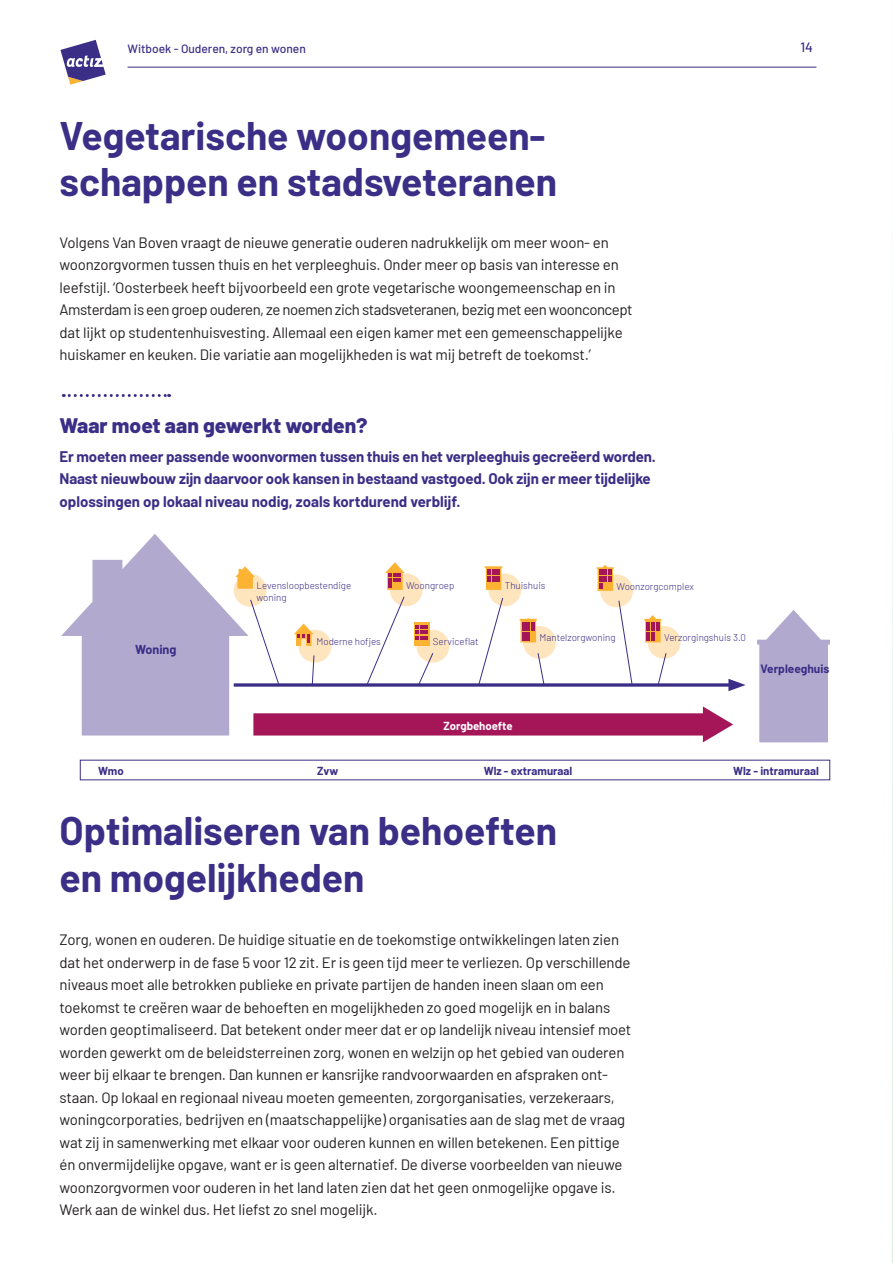
<style>
.page{position:relative;width:893px;height:1263px;background:#fff}
.page>*{position:absolute;margin:0;border:0;box-sizing:border-box;transform-origin:0 0}
.Titel_64pt{font:700 39px/46.5px "Barlow";color:#3b2e86}
.Koppen{font:800 21px "Barlow";color:#3b2e86}
.Platte_tekst{font:15px/22.5px "Barlow";letter-spacing:-.01em;color:#231f20}
.Koppen-2{font:700 15px/22.5px "Barlow";letter-spacing:-.01em;color:#3b2e86}
.t1{font:500 13.5px "Barlow";color:#3b2e86}
.Koppen-3{font:700 12.6px "Barlow";color:#3b2e86}
.t2{font:500 12px "Barlow";color:#3b2e86}
.Koppen-4{font:700 11.85px "Barlow";color:#3b2e86}
.Koppen-5{font:700 11.4px "Barlow";color:#3b2e86}
.Koppen-6{font:700 11.4px "Barlow";color:#fff}
.t3{font:300 9.75px "Barlow";color:#3b2e86}
</style>
<div class="page">
<svg style="left:892px;top:361px;width:1px;height:902px"></svg>
<svg style="left:60px;top:40px;width:46px;height:45px"></svg>
<hr style="left:128px;top:67px;width:688px;height:1px;background:#3b2e86">
<svg style="left:757px;top:610px;width:73px;height:132px"></svg>
<svg style="left:61px;top:534px;width:685px;height:208px"></svg>
<svg style="left:63px;top:394px;width:107px;height:3px"></svg>
<p class="t2" style="left:128px;top:39px;width:180px">Witboek - Ouderen, zorg en wonen</p>
<p class="t1" style="left:800px;top:37px;width:14px">14</p>
<p class="Titel_64pt" style="left:60px;top:109px;width:499px">Vegetarische woongemeen&shy;schappen en stadsveteranen</p>
<p class="Platte_tekst" style="left:60px;top:230px;width:575px">Volgens Van Boven vraagt de nieuwe generatie ouderen nadrukkelijk om meer woon- en woonzorgvormen tussen thuis en het verpleeghuis. Onder meer op basis van interesse en leefstijl. ‘Oosterbeek heeft bijvoorbeeld een grote vegetarische woongemeenschap en in Amsterdam is een groep ouderen, ze noemen zich stadsveteranen, bezig met een woonconcept dat lijkt op studentenhuisvesting. Allemaal een eigen kamer met een gemeenschappelijke huiskamer en keuken. Die variatie aan mogelijkheden is wat mij betreft de toekomst.’</p>
<p class="Koppen" style="left:60px;top:410px;width:310px">Waar moet aan gewerkt worden?</p>
<p class="Koppen-2" style="left:60px;top:444px;width:598px">Er moeten meer passende woonvormen tussen thuis en het verpleeghuis gecreëerd worden.<br>Naast nieuwbouw zijn daarvoor ook kansen in bestaand vastgoed. Ook zijn er meer tijdelijke oplossingen op lokaal niveau nodig, zoals kortdurend verblijf.</p>
<p class="Koppen-3" style="left:135px;top:640px;width:43px">Woning</p>
<p class="t3" style="left:257px;top:579px;width:96px">Levensloopbestendige</p>
<p class="t3" style="left:505px;top:578px;width:42px">Thuishuis</p>
<p class="t3" style="left:617px;top:579px;width:79px">Woonzorgcomplex</p>
<p class="t3" style="left:257px;top:590px;width:32px">woning</p>
<p class="t3" style="left:433px;top:635px;width:47px">Serviceflat</p>
<p class="t3" style="left:406px;top:578px;width:50px">Woongroep</p>
<p class="t3" style="left:540px;top:631px;width:78px">Mantelzorgwoning</p>
<p class="t3" style="left:664px;top:631px;width:83px">Verzorgingshuis 3.0</p>
<p class="t3" style="left:316px;top:634px;width:66px">Moderne hofjes</p>
<p class="Koppen-4" style="left:761px;top:659px;width:70px">Verpleeghuis</p>
<p class="Koppen-6" style="left:444px;top:717px;width:71px">Zorgbehoefte</p>
<p class="Koppen-5" style="left:98px;top:762px;width:27px">Wmo</p>
<p class="Koppen-5" style="left:317px;top:762px;width:23px">Zvw</p>
<p class="Koppen-5" style="left:484px;top:762px;width:90px">Wlz - extramuraal</p>
<p class="Koppen-5" style="left:733px;top:762px;width:87px">Wlz - intramuraal</p>
<p class="Titel_64pt" style="left:60px;top:805px;width:499px">Optimaliseren van behoeften</p>
<p class="Titel_64pt" style="left:60px;top:851px;width:306px">en mogelijkheden</p>
<p class="Platte_tekst" style="left:60px;top:927px;width:573px">Zorg, wonen en ouderen. De huidige situatie en de toekomstige ontwikkelingen laten zien dat het onderwerp in de fase 5 voor 12 zit. Er is geen tijd meer te verliezen. Op verschillende niveaus moet alle betrokken publieke en private partijen de handen ineen slaan om een toekomst te creëren waar de behoeften en mogelijkheden zo goed mogelijk en in balans worden geoptimaliseerd. Dat betekent onder meer dat er op landelijk niveau intensief moet worden gewerkt om de beleidsterreinen zorg, wonen en welzijn op het gebied van ouderen weer bij elkaar te brengen. Dan kunnen er kansrijke randvoorwaarden en afspraken ont&shy;staan. Op lokaal en regionaal niveau moeten gemeenten, zorgorganisaties, verzekeraars, woningcorporaties, bedrijven en (maatschappelijke) organisaties aan de slag met de vraag wat zij in samenwerking met elkaar voor ouderen kunnen en willen betekenen. Een pittige én onvermijdelijke opgave, want er is geen alternatief. De diverse voorbeelden van nieuwe woonzorgvormen voor ouderen in het land laten zien dat het geen onmogelijke opgave is.<br>Werk aan de winkel dus. Het liefst zo snel mogelijk.</p>
</div>
